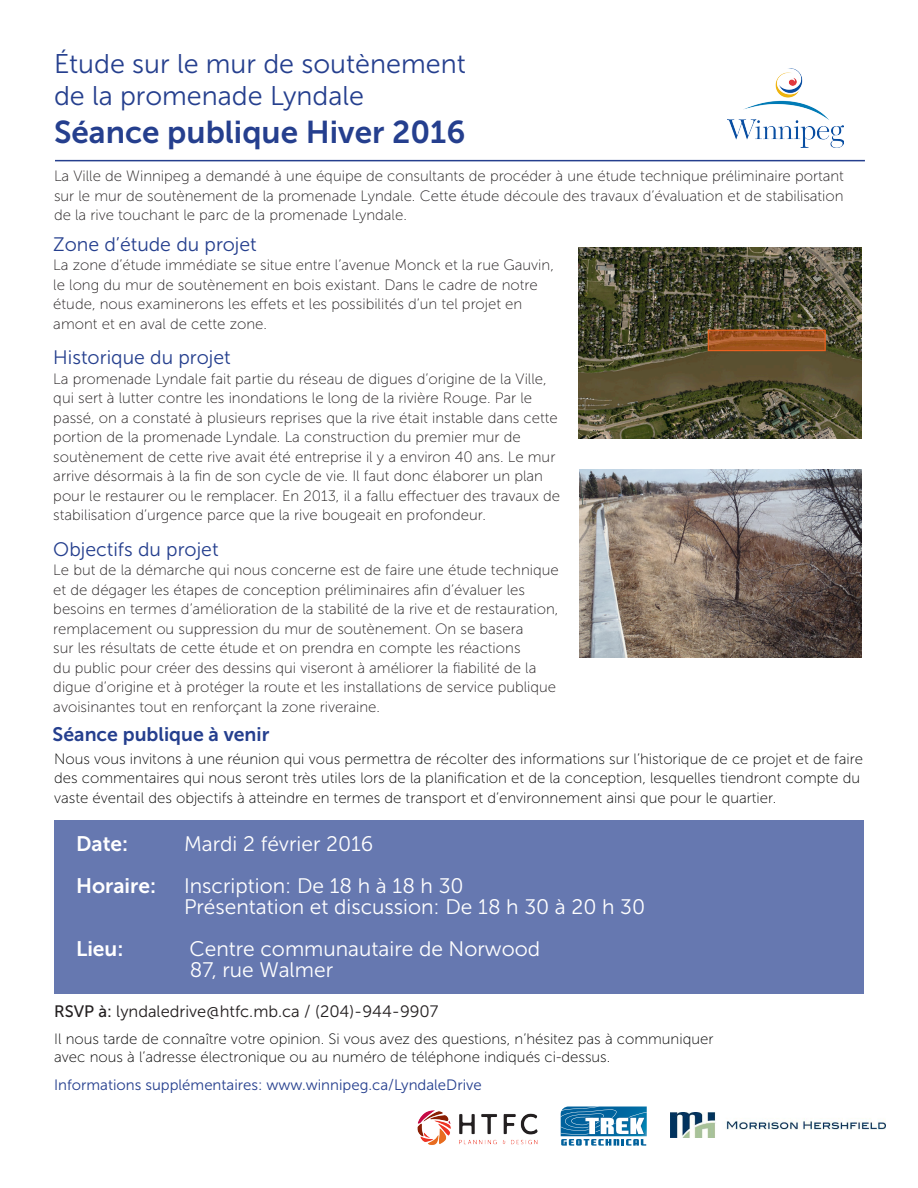
<style>
.page{position:relative;width:918px;height:1188px;background:#fff}
.page>*{position:absolute;margin:0;border:0;box-sizing:border-box;transform-origin:0 0}
.t1{font:31.5px "Museo Sans 700";color:#253f8e}
.t2{font:27px "Museo Sans 300";color:#253f8e}
.t3{font:21px "Museo Sans 300";color:#fff}
.t4{font:21px "Museo Sans 700";color:#fff}
.t5{font:19.5px "Museo Sans 300";color:#253f8e}
.t6{font:19.5px "Museo Sans 700";color:#253f8e}
.t7{font:16.5px "Museo Sans 300";color:#231f20}
.t8{font:15px/19.5px "Museo Sans 100";color:#231f20}
.t9{font:15px/19.5px "Museo Sans 100";color:#000}
.t10{font:15px "Museo Sans 300";color:#253f8e}
.s1{font-family:"Museo Sans 500"}
.s2{color:#fff}
</style>
<div class="page">
<div style="left:54px;top:820px;width:809px;height:173px;background:#6678b0"></div>
<img style="left:417px;top:1110px;width:121px;height:35px">
<img style="left:728px;top:68px;width:115px;height:80px">
<img style="left:579px;top:470px;width:282px;height:188px">
<svg style="left:561px;top:1107px;width:86px;height:39px"></svg>
<img style="left:671px;top:1112px;width:215px;height:25px">
<img style="left:579px;top:247px;width:282px;height:192px">
<hr style="left:55px;top:160px;width:810px;height:1px;background:#253f8e">
<p class="t2" style="left:54px;top:49px;width:413px">Étude sur le mur de soutènement</p>
<p class="t2" style="left:54px;top:82px;width:312px">de la promenade Lyndale</p>
<p class="t1" style="left:54px;top:115px;width:413px">Séance publique Hiver 2016</p>
<p class="t8" style="left:54px;top:167px;width:791px;text-align:justify">La Ville de Winnipeg a demandé à une équipe de consultants de procéder à une étude technique préliminaire portant sur le mur de soutènement de la promenade Lyndale. Cette étude découle des travaux d’évaluation et de stabilisation de la rive touchant le parc de la promenade Lyndale.</p>
<p class="t5" style="left:53px;top:234px;width:205px">Zone d’étude du projet</p>
<p class="t8" style="left:53px;top:256px;width:502px">La zone d’étude immédiate se situe entre l’avenue Monck et la rue Gauvin, le long du mur de soutènement en bois existant. Dans le cadre de notre étude, nous examinerons les effets et les possibilités d’un tel projet en amont et en aval de cette zone.</p>
<p class="t5" style="left:53px;top:347px;width:179px">Historique du projet</p>
<p class="t8" style="left:53px;top:369px;width:508px">La promenade Lyndale fait partie du réseau de digues d’origine de la Ville, qui sert à lutter contre les inondations le long de la rivière Rouge. Par le passé, on a constaté à plusieurs reprises que la rive était instable dans cette portion de la promenade Lyndale. La construction du premier mur de soutènement de cette rive avait été entreprise il y a environ 40 ans. Le mur arrive désormais à la fin de son cycle de vie. Il faut donc élaborer un plan pour le restaurer ou le remplacer. En 2013, il a fallu effectuer des travaux de stabilisation d’urgence parce que la rive bougeait en profondeur.</p>
<p class="t5" style="left:53px;top:538px;width:167px">Objectifs du projet</p>
<p class="t8" style="left:53px;top:560px;width:507px">Le but de la démarche qui nous concerne est de faire une étude technique et de dégager les étapes de conception préliminaires afin d’évaluer les besoins en termes d’amélioration de la stabilité de la rive et de restauration, remplacement ou suppression du mur de soutènement. On se basera<br>sur les résultats de cette étude et on prendra en compte les réactions<br>du public pour créer des dessins qui viseront à améliorer la fiabilité de la digue d’origine et à protéger la route et les installations de service publique avoisinantes tout en renforçant la zone riveraine.</p>
<p class="t6" style="left:53px;top:723px;width:218px">Séance publique à venir</p>
<p class="t9" style="left:54px;top:749px;width:810px">Nous vous invitons à une réunion qui vous permettra de récolter des informations sur l’historique de ce projet et de faire des commentaires qui nous seront très utiles lors de la planification et de la conception, lesquelles tiendront compte du vaste éventail des objectifs à atteindre en termes de transport et d’environnement ainsi que pour le quartier.</p>
<p class="t4" style="left:76px;top:832px;width:54px">Date:</p>
<p class="t3" style="left:184px;top:832px;width:191px">Mardi 2 février 2016</p>
<p class="t4" style="left:76px;top:874px;width:82px">Horaire:</p>
<p class="t3" style="left:184px;top:874px;width:281px">Inscription: De 18 h à 18 h 30</p>
<p class="t3" style="left:184px;top:895px;width:463px">Présentation et discussion: De 18 h 30 à 20 h 30</p>
<p class="t4" style="left:76px;top:937px;width:49px">Lieu:</p>
<p class="t3" style="left:189px;top:937px;width:352px">Centre communautaire de Norwood</p>
<p class="t3" style="left:190px;top:958px;width:145px">87, rue Walmer</p>
<p class="t7" style="left:54px;top:1003px;width:386px"><span class="s1">RSVP à:</span> lyndaledrive@htfc.mb.ca / (204)-944-9907</p>
<p class="t9" style="left:54px;top:1030px;width:661px;line-height:18px">Il nous tarde de connaître votre opinion. Si vous avez des questions, n’hésitez pas à communiquer avec nous à l’adresse électronique ou au numéro de téléphone indiqués ci-dessus.<span class="s2">.</span></p>
<p class="t10" style="left:54px;top:1076px;width:429px">Informations supplémentaires: www.winnipeg.ca/LyndaleDrive</p>
</div>
